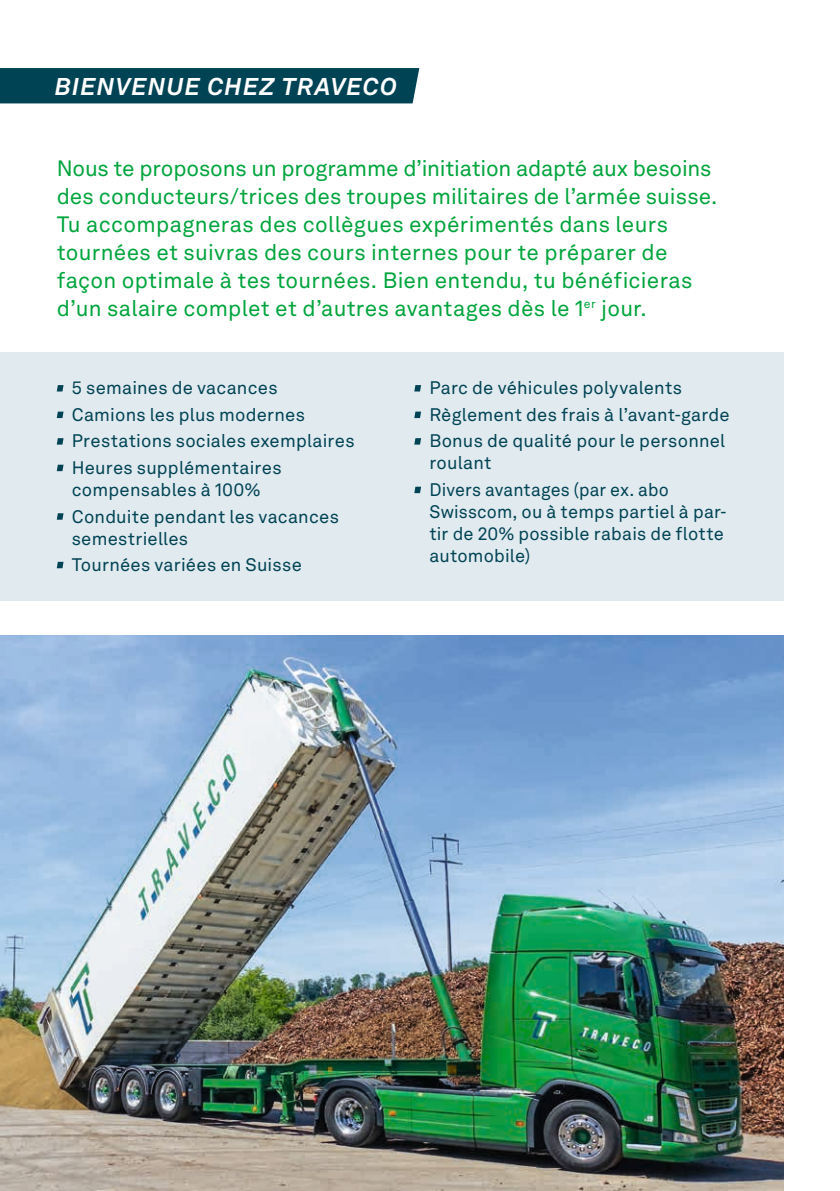
<style>
.page{position:relative;width:840px;height:1191px;background:#fff}
.page>*{position:absolute;margin:0;border:0;box-sizing:border-box;transform-origin:0 0}
.t1{font:italic 700 24px "Akkurat LL";letter-spacing:.045em;color:#fff}
.t2{font:22px/28px "Akkurat LL";letter-spacing:.01em;color:#00a43c}
.t3{font:18px/26.6px "Akkurat LL";letter-spacing:.01em;color:#004354}
</style>
<div class="page">
<img style="left:0;top:635px;width:782px;height:556px">
<div style="left:0;top:68px;width:419px;height:35px;background:#004354"></div>
<div style="left:0;top:352px;width:782px;height:248px;background:#e1eaef"></div>
<svg style="left:57px;top:385px;width:6px;height:6px"></svg>
<svg style="left:57px;top:411px;width:6px;height:7px"></svg>
<svg style="left:57px;top:438px;width:6px;height:6px"></svg>
<svg style="left:57px;top:465px;width:6px;height:6px"></svg>
<svg style="left:57px;top:513px;width:6px;height:7px"></svg>
<svg style="left:57px;top:562px;width:6px;height:6px"></svg>
<svg style="left:414px;top:385px;width:7px;height:6px"></svg>
<svg style="left:414px;top:411px;width:7px;height:7px"></svg>
<svg style="left:414px;top:438px;width:7px;height:6px"></svg>
<svg style="left:414px;top:487px;width:7px;height:6px"></svg>
<h1 class="t1" style="left:55px;top:68px;width:343px">BIENVENUE CHEZ TRAVECO</h1>
<p class="t2" style="left:57px;top:153px;width:661px">Nous te proposons un programme d’initiation adapté aux besoins des conducteurs/trices des troupes militaires de l’armée suisse.<br>Tu accompagneras des collègues expérimentés dans leurs tournées et suivras des cours internes pour te préparer de façon optimale à tes tournées. Bien entendu, tu bénéficieras d’un salaire complet et d’autres avantages dès le 1<sup>er</sup> jour.</p>
<p class="t3" style="left:72px;top:374px;width:284px">5 semaines de vacances<br>Camions les plus modernes<br>Prestations sociales exemplaires<br>Heures supplémentaires</p>
<p class="t3" style="left:72px;top:475px;width:268px">compensables à 100%<br>Conduite pendant les vacances</p>
<p class="t3" style="left:72px;top:524px;width:231px">semestrielles<br>Tournées variées en Suisse</p>
<p class="t3" style="left:429px;top:374px;width:302px">Parc de véhicules polyvalents<br>Règlement des frais à l’avant-garde<br>Bonus de qualité pour le personnel</p>
<p class="t3" style="left:429px;top:449px;width:241px">roulant<br>Divers avantages (par ex. abo</p>
<p class="t3" style="left:429px;top:500px;width:299px;line-height:22px">Swisscom, ou à temps partiel à par&shy;tir de 20% possible rabais de flotte automobile)</p>
</div>
